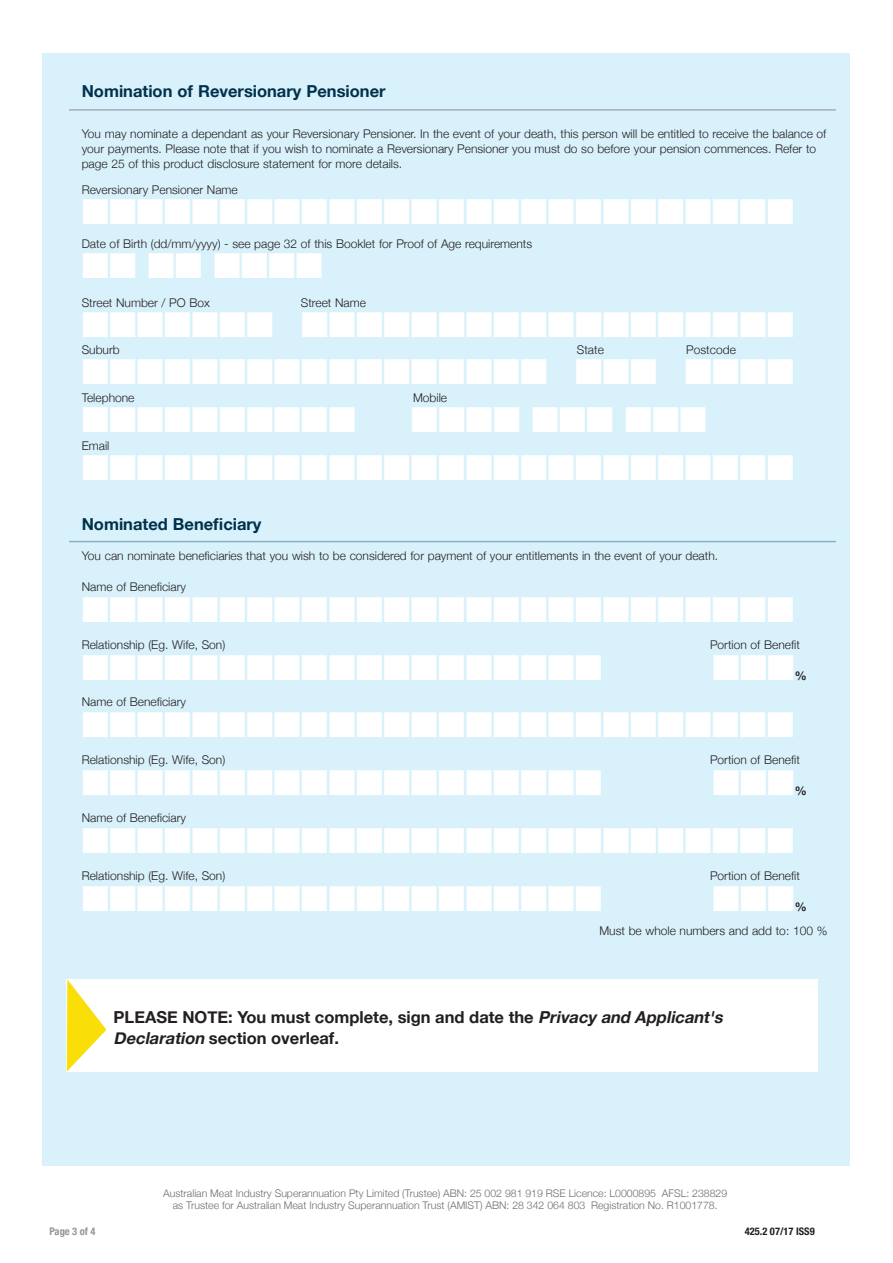
<style>
.page{position:relative;width:893px;height:1263px;background:#fff}
.page>*{position:absolute;margin:0;border:0;box-sizing:border-box;transform-origin:0 0}
.t1{font:36px "Zapf Dingbats ITC";color:#fff}
.AMIS_Body_Text{font:700 16.5px/21px "Helvetica Neue";color:#231f20}
.FORM_Field_Hd_2{font:700 16.5px "Helvetica Neue";color:#00314c}
.FORM_Field_Hd_3{font:300 12px/15px "Helvetica Neue";color:#231f20}
.t2{font:700 12px "Helvetica Neue";color:#231f20}
.t3{font:300 10.5px/12px "Helvetica Neue";color:#6c6d70;text-align:center}
.AMIS_form_ID{font:700 condensed 10.5px "Helvetica Neue LT Std";color:#231f20}
.AMIS_form_ID-2{font:700 condensed 10.5px "Helvetica Neue";color:#939598}
.s1{font-style:italic}
</style>
<div class="page">
<div style="left:43px;top:53px;width:807px;height:1113px;background:#d9f1fb"></div>
<div style="left:67px;top:979px;width:751px;height:92px;background:#fff"></div>
<svg style="left:67px;top:979px;width:39px;height:92px"></svg>
<hr style="left:69px;top:541px;width:767px;height:1px;background:#8bb0c4">
<hr style="left:69px;top:109px;width:767px;height:2px;background:#a5acbb">
<p class="FORM_Field_Hd_2" style="left:82px;top:78px;width:305px">Nomination of Reversionary Pensioner</p>
<p class="FORM_Field_Hd_3" style="left:82px;top:125px;width:746px">You may nominate a dependant as your Reversionary Pensioner. In the event of your death, this person will be entitled to receive the balance of your payments. Please note that if you wish to nominate a Reversionary Pensioner you must do so before your pension commences. Refer to page 25 of this product disclosure statement for more details.</p>
<p class="FORM_Field_Hd_3" style="left:82px;top:182px;width:158px">Reversionary Pensioner Name</p>
<p class="t1" style="left:82px;top:195px;width:714px">■■■■■■■■■■■■■■■■■■■■■■■■■■</p>
<p class="FORM_Field_Hd_3" style="left:82px;top:235px;width:452px">Date of Birth (dd/mm/yyyy) - see page 32 of this Booklet for Proof of Age requirements</p>
<p class="t1" style="left:82px;top:248px;width:243px">■■ ■■ ■■■■</p>
<p class="FORM_Field_Hd_3" style="left:82px;top:294px;width:130px">Street Number / PO Box</p>
<p class="FORM_Field_Hd_3" style="left:301px;top:294px;width:67px">Street Name</p>
<p class="t1" style="left:82px;top:307px;width:714px">■■■■■■■ ■■■■■■■■■■■■■■■■■■</p>
<p class="FORM_Field_Hd_3" style="left:82px;top:342px;width:40px">Suburb</p>
<p class="FORM_Field_Hd_3" style="left:577px;top:342px;width:29px">State</p>
<p class="FORM_Field_Hd_3" style="left:686px;top:342px;width:51px">Postcode</p>
<p class="t1" style="left:82px;top:355px;width:714px">■■■■■■■■■■■■■■■■■ ■■■ ■■■■</p>
<p class="FORM_Field_Hd_3" style="left:82px;top:389px;width:54px">Telephone</p>
<p class="FORM_Field_Hd_3" style="left:413px;top:389px;width:36px">Mobile</p>
<p class="t1" style="left:82px;top:402px;width:275px">■■■■■■■■■■</p>
<p class="t1" style="left:411px;top:402px;width:298px">■■■■ ■■■ ■■■</p>
<p class="FORM_Field_Hd_3" style="left:82px;top:437px;width:29px">Email</p>
<p class="t1" style="left:82px;top:451px;width:714px">■■■■■■■■■■■■■■■■■■■■■■■■■■</p>
<p class="FORM_Field_Hd_2" style="left:82px;top:512px;width:181px">Nominated Beneficiary</p>
<p class="FORM_Field_Hd_3" style="left:82px;top:547px;width:638px">You can nominate beneficiaries that you wish to be considered for payment of your entitlements in the event of your death.</p>
<p class="FORM_Field_Hd_3" style="left:82px;top:578px;width:106px">Name of Beneficiary</p>
<p class="t1" style="left:82px;top:593px;width:714px">■■■■■■■■■■■■■■■■■■■■■■■■■■</p>
<p class="FORM_Field_Hd_3" style="left:82px;top:636px;width:145px">Relationship (Eg. Wife, Son)</p>
<p class="FORM_Field_Hd_3" style="left:710px;top:636px;width:91px">Portion of Benefit</p>
<p class="t1" style="left:82px;top:650px;width:522px">■■■■■■■■■■■■■■■■■■■</p>
<p class="t1" style="left:712px;top:650px;width:84px">■■■</p>
<p class="t2" style="left:795px;top:666px;width:13px">%</p>
<p class="FORM_Field_Hd_3" style="left:82px;top:694px;width:106px">Name of Beneficiary</p>
<p class="t1" style="left:82px;top:708px;width:714px">■■■■■■■■■■■■■■■■■■■■■■■■■■</p>
<p class="FORM_Field_Hd_3" style="left:82px;top:751px;width:145px">Relationship (Eg. Wife, Son)</p>
<p class="FORM_Field_Hd_3" style="left:710px;top:751px;width:91px">Portion of Benefit</p>
<p class="t1" style="left:82px;top:766px;width:522px">■■■■■■■■■■■■■■■■■■■</p>
<p class="t1" style="left:712px;top:766px;width:84px">■■■</p>
<p class="t2" style="left:795px;top:781px;width:13px">%</p>
<p class="FORM_Field_Hd_3" style="left:82px;top:809px;width:106px">Name of Beneficiary</p>
<p class="t1" style="left:82px;top:824px;width:714px">■■■■■■■■■■■■■■■■■■■■■■■■■■</p>
<p class="FORM_Field_Hd_3" style="left:82px;top:867px;width:145px">Relationship (Eg. Wife, Son)</p>
<p class="FORM_Field_Hd_3" style="left:710px;top:867px;width:91px">Portion of Benefit</p>
<p class="t1" style="left:82px;top:881px;width:522px">■■■■■■■■■■■■■■■■■■■</p>
<p class="t1" style="left:712px;top:881px;width:84px">■■■</p>
<p class="t2" style="left:795px;top:897px;width:13px">%</p>
<p class="FORM_Field_Hd_3" style="left:599px;top:922px;width:229px">Must be whole numbers and add to: 100 %</p>
<p class="AMIS_Body_Text" style="left:114px;top:1007px;width:616px">PLEASE NOTE: You must complete, sign and date the <span class="s1">Privacyand Applicant's<br>Declaration</span> section overleaf.</p>
<p class="t3" style="left:163px;top:1186px;width:565px">Australian Meat Industry Superannuation Pty Limited (Trustee) ABN: 25 002 981 919 RSE Licence: L0000895 AFSL: 238829 as Trustee for Australian Meat Industry Superannuation Trust (AMIST) ABN: 28 342 064 803 Registration No. R1001778.</p>
<p class="AMIS_form_ID-2" style="left:49px;top:1223px;width:48px">Page 3 of 4</p>
<p class="AMIS_form_ID" style="left:745px;top:1225px;width:72px">425.2 07/17 ISS9</p>
</div>
